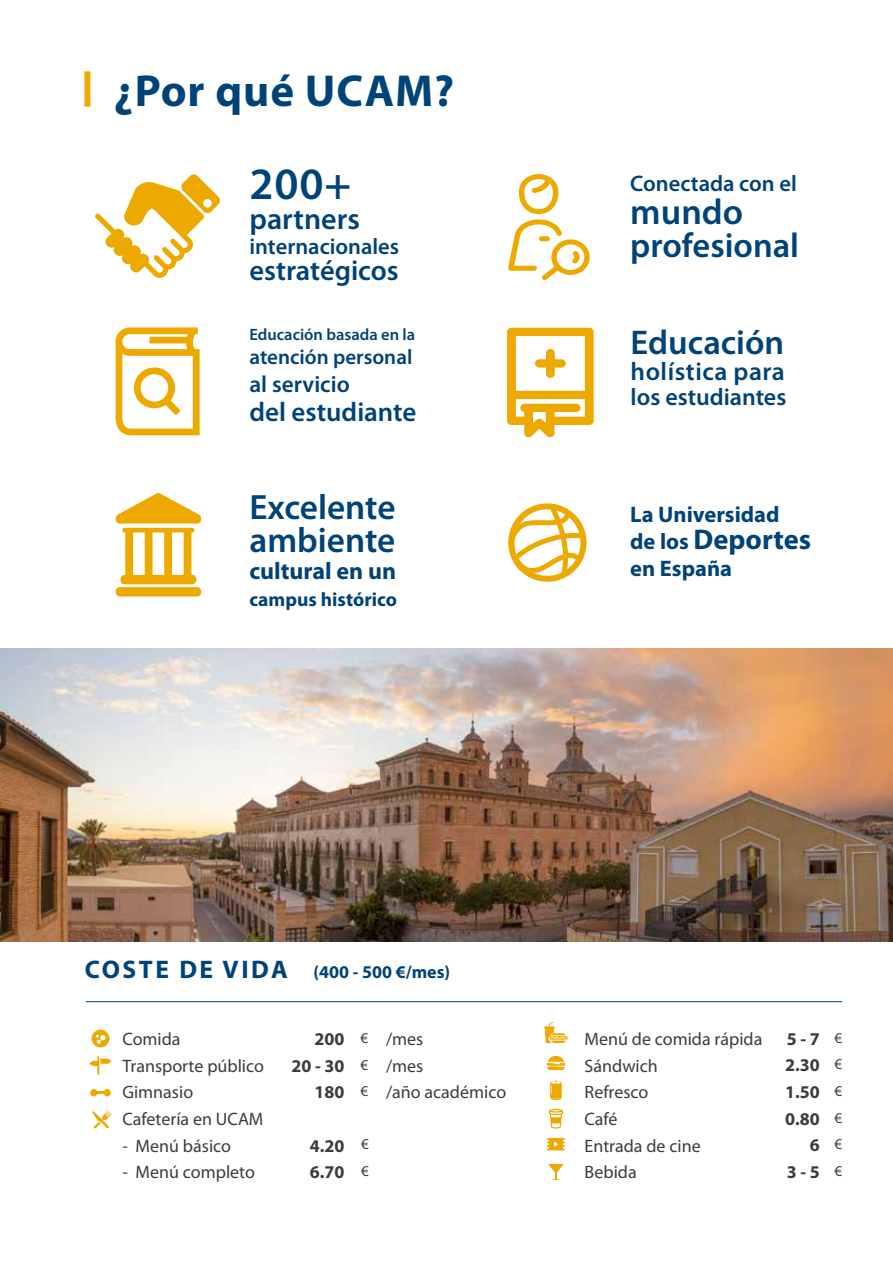
<style>
.page{position:relative;width:893px;height:1263px;background:#fff}
.page>*{position:absolute;margin:0;border:0;box-sizing:border-box;transform-origin:0 0}
.t1{font:700 45px "Myriad Pro";letter-spacing:.02em;color:#004379}
.t2{font:600 45px "Myriad Pro";color:#004379}
.t3{font:600 36px "Myriad Pro";color:#004379}
.t4{font:600 35.25px/33px "Myriad Pro";color:#004379}
.t5{font:600 34.5px "Myriad Pro";color:#004379}
.t6{font:600 30px "Myriad Pro";color:#004379}
.t7{font:700 28.5px "Myriad Pro";color:#004379}
.t8{font:600 28.5px "Myriad Pro";color:#004379}
.t9{font:600 27px "Myriad Pro";color:#004379}
.t10{font:600 25.5px "Myriad Pro";letter-spacing:.02em;color:#004379}
.t11{font:600 24px "Myriad Pro";color:#004379}
.t12{font:700 24px "Myriad Pro";color:#004379}
.t13{font:600 23.25px "Myriad Pro";color:#004379}
.t14{font:600 22.5px "Myriad Pro";color:#004379}
.t15{font:700 22.5px "Myriad Pro";color:#004379}
.t16{font:600 21px "Myriad Pro";color:#004379}
.t17{font:700 19.5px "Myriad Pro";color:#004379}
.t18{font:18px/26.5px "Myriad Pro";color:#3c3c3b}
.t19{font:700 18px/26.5px "Myriad Pro";color:#3c3c3b;text-align:right}
.t20{font:700 18px "Myriad Pro";color:#004379}
.t21{font:600 16.5px "Myriad Pro";color:#004379}
.t22{font:15px/26.7px "Myriad Pro";color:#3c3c3b;text-align:justify}
.s1{font-size:22.5px}
.s2{font-size:25.5px}
</style>
<div class="page">
<svg style="left:507px;top:328px;width:87px;height:110px"></svg>
<svg style="left:508px;top:503px;width:79px;height:79px"></svg>
<svg style="left:95px;top:174px;width:125px;height:104px"></svg>
<svg style="left:508px;top:174px;width:82px;height:106px"></svg>
<svg style="left:116px;top:327px;width:84px;height:108px"></svg>
<div style="left:116px;top:587px;width:85px;height:9px;background:#eea900;border-radius:4px"></div>
<svg style="left:115px;top:493px;width:86px;height:91px"></svg>
<hr style="left:86px;top:1001px;width:756px;height:1px;background:#004379">
<svg style="left:547px;top:1138px;width:18px;height:12px"></svg>
<svg style="left:547px;top:1056px;width:18px;height:14px"></svg>
<svg style="left:548px;top:1164px;width:16px;height:16px"></svg>
<svg style="left:550px;top:1081px;width:12px;height:19px"></svg>
<svg style="left:548px;top:1109px;width:15px;height:19px"></svg>
<svg style="left:544px;top:1022px;width:24px;height:21px"></svg>
<div style="left:84px;top:71px;width:6px;height:36px;background:#eea900"></div>
<img style="left:0;top:648px;width:893px;height:294px">
<svg style="left:92px;top:1029px;width:17px;height:18px"></svg>
<svg style="left:89px;top:1056px;width:23px;height:19px"></svg>
<svg style="left:92px;top:1111px;width:20px;height:17px"></svg>
<div style="left:90px;top:1089px;width:7px;height:7px;background:#eea900;border-radius:50%"></div>
<div style="left:104px;top:1089px;width:7px;height:7px;background:#eea900;border-radius:50%"></div>
<svg style="left:97px;top:1091px;width:7px;height:3px"></svg>
<h1 class="t1" style="left:114px;top:61px;width:342px">¿Por qué UCAM?</h1>
<h1 class="t2" style="left:249px;top:155px;width:103px">200+</h1>
<h3 class="t6" style="left:249px;top:200px;width:112px">partners</h3>
<p class="t14" style="left:249px;top:232px;width:151px">internacionales</p>
<h3 class="t8" style="left:249px;top:252px;width:151px">estratégicos</h3>
<p class="t21" style="left:249px;top:324px;width:167px">Educación basada en la</p>
<p class="t16" style="left:249px;top:343px;width:164px">atención personal</p>
<p class="t13" style="left:249px;top:370px;width:102px">al servicio</p>
<h3 class="t9" style="left:249px;top:395px;width:169px">del estudiante</h3>
<h3 class="t4" style="left:249px;top:490px;width:148px">Excelente ambiente</h3>
<h3 class="t12" style="left:249px;top:556px;width:148px">cultural en un</h3>
<p class="t17" style="left:249px;top:587px;width:149px">campus histórico</p>
<p class="t14" style="left:630px;top:169px;width:168px">Conectada con el</p>
<h2 class="t3" style="left:630px;top:189px;width:114px">mundo</h2>
<h3 class="t5" style="left:630px;top:224px;width:170px">profesional</h3>
<h3 class="t5" style="left:631px;top:321px;width:155px">Educación</h3>
<h3 class="t10" style="left:631px;top:355px;width:156px">holística para</h3>
<h3 class="t11" style="left:631px;top:382px;width:157px">los estudiantes</h3>
<p class="t15" style="left:630px;top:500px;width:151px">La Universidad</p>
<h3 class="t7" style="left:630px;top:521px;width:182px"><span class="s1">de los</span> Deportes</h3>
<p class="t15" style="left:630px;top:554px;width:103px">en España</p>
<p class="t20" style="left:85px;top:960px;width:367px"><span class="s2">COSTE DE VIDA</span> (400 - 500 €/mes)</p>
<p class="t18" style="left:122px;top:1025px;width:143px">Comida<br>Transporte público<br>Gimnasio<br>Cafetería en UCAM</p>
<p class="t18" style="left:122px;top:1132px;width:110px">- Menú básico</p>
<p class="t18" style="left:122px;top:1159px;width:134px">- Menú completo</p>
<p class="t19" style="left:291px;top:1025px;width:55px">200<br>20 - 30<br>180</p>
<p class="t19" style="left:310px;top:1132px;width:36px;text-align:left">4.20<br>6.70</p>
<p class="t22" style="left:361px;top:1024px;width:9px">€ € €</p>
<p class="t22" style="left:361px;top:1131px;width:9px">€ €</p>
<p class="t18" style="left:386px;top:1025px;width:122px">/mes<br>/mes<br>/año académico</p>
<p class="t18" style="left:585px;top:1025px;width:179px">Menú de comida rápida<br>Sándwich<br>Refresco<br>Café<br>Entrada de cine<br>Bebida</p>
<p class="t19" style="left:785px;top:1025px;width:36px">5 - 7<br>2.30<br>1.50<br>0.80<br>6<br>3 - 5</p>
<p class="t22" style="left:834px;top:1024px;width:9px">€ € € € € €</p>
</div>
